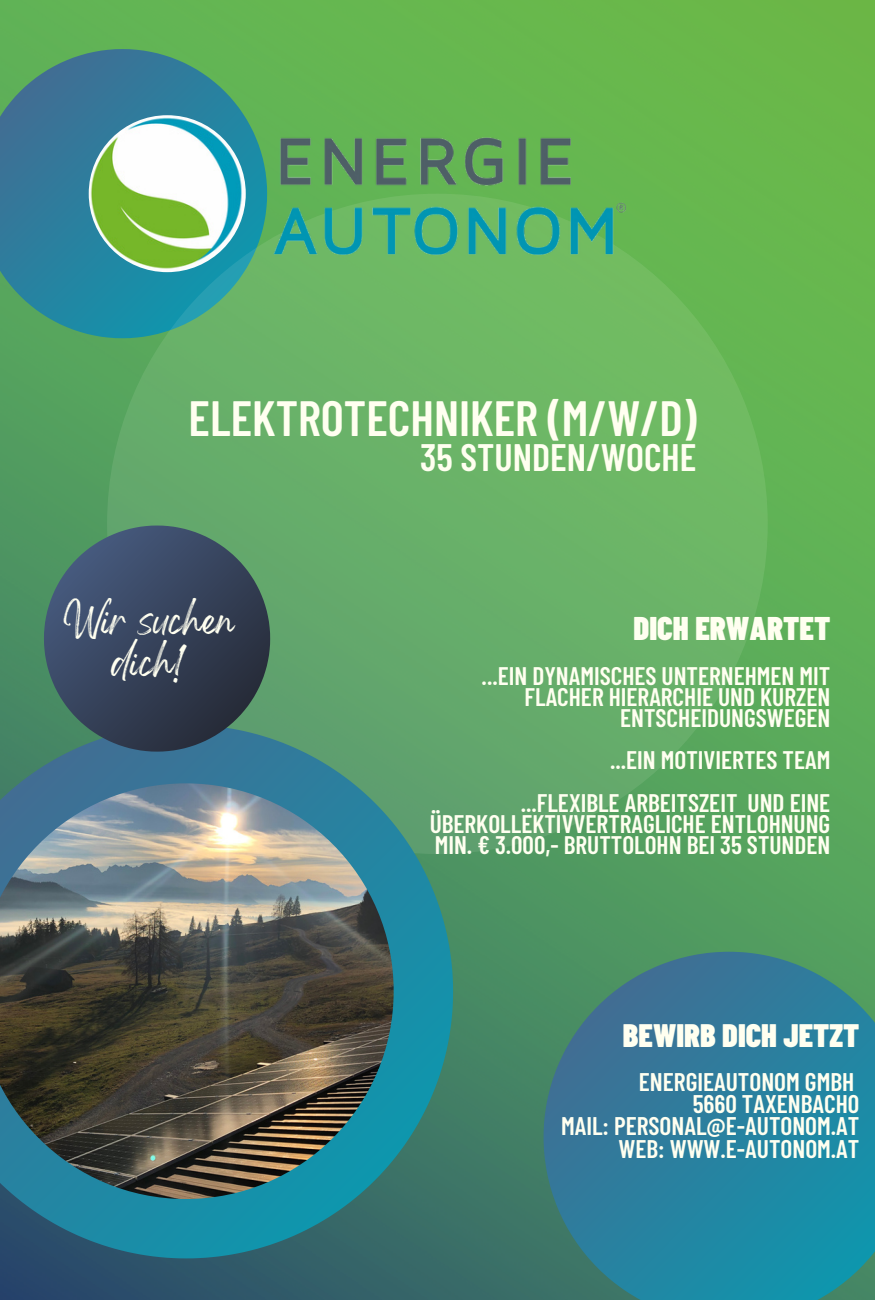
<style>
.page{position:relative;width:875px;height:1300px;background:#fff}
.page>*{position:absolute;margin:0;border:0;box-sizing:border-box;transform-origin:0 0}
.t1{font:600 49.35px "Barlow Condensed";color:#fffff0}
.t2{font:600 38.15px "Barlow Condensed";color:#fffff0}
.t3{font:900 32.9px "Barlow Condensed";color:#fffff0}
.t4{font:900 32.55px "Barlow Condensed";color:#fffff0}
.t5{font:28.35px/42px "Gellatio";color:#fffff0;text-align:center}
.t6{font:600 25.55px "Barlow Condensed";color:#fffff0}
.t7{font:600 25.2px/21px "Barlow Condensed";color:#fffff0;text-align:right}
</style>
<div class="page">
<img style="left:0;top:0;width:874px;height:1299px">
<svg style="left:0;top:49px;width:267px;height:289px;background:#348791"></svg>
<div style="left:107px;top:194px;width:660px;height:660px;background:linear-gradient(to right,#63aa6d,#6eb864);border-radius:50%"></div>
<svg style="left:0;top:724px;width:453px;height:534px;background:#328387"></svg>
<img style="left:0;top:783px;width:393px;height:415px">
<svg style="left:44px;top:525px;width:226px;height:226px;background:#3b535e"></svg>
<img style="left:89px;top:115px;width:157px;height:157px;border-radius:50%">
<svg style="left:543px;top:951px;width:331px;height:348px;background:#2d8196"></svg>
<img style="left:246px;top:122px;width:379px;height:142px">
<p class="t1" style="left:188px;top:386px;width:509px">ELEKTROTECHNIKER (M/W/D)</p>
<p class="t2" style="left:420px;top:432px;width:277px">35 STUNDEN/WOCHE</p>
<p class="t5" style="left:64px;top:609px;width:171px">Wir suchen dich!</p>
<p class="t3" style="left:633px;top:607px;width:198px">DICH ERWARTET</p>
<p class="t7" style="left:481px;top:664px;width:350px">...EIN DYNAMISCHES UNTERNEHMEN MIT<br>FLACHER HIERARCHIE UND KURZEN<br>ENTSCHEIDUNGSWEGEN</p>
<p class="t7" style="left:610px;top:748px;width:221px">...EIN MOTIVIERTES TEAM</p>
<p class="t7" style="left:429px;top:791px;width:402px;text-align:justify;text-indent:91px">...FLEXIBLE ARBEITSZEIT UND EINE ÜBERKOLLEKTIVVERTRAGLICHE ENTLOHNUNG MIN. € 3.000,- BRUTTOLOHN BEI 35 STUNDEN</p>
<p class="t4" style="left:622px;top:1014px;width:238px">BEWIRB DICH JETZT</p>
<p class="t6" style="left:638px;top:1065px;width:217px">ENERGIEAUTONOM GMBH</p>
<p class="t6" style="left:692px;top:1087px;width:168px">5660 TAXENBACH0</p>
<p class="t6" style="left:560px;top:1109px;width:300px">MAIL: PERSONAL@E-AUTONOM.AT</p>
<p class="t6" style="left:618px;top:1131px;width:242px">WEB: WWW.E-AUTONOM.AT</p>
</div>
